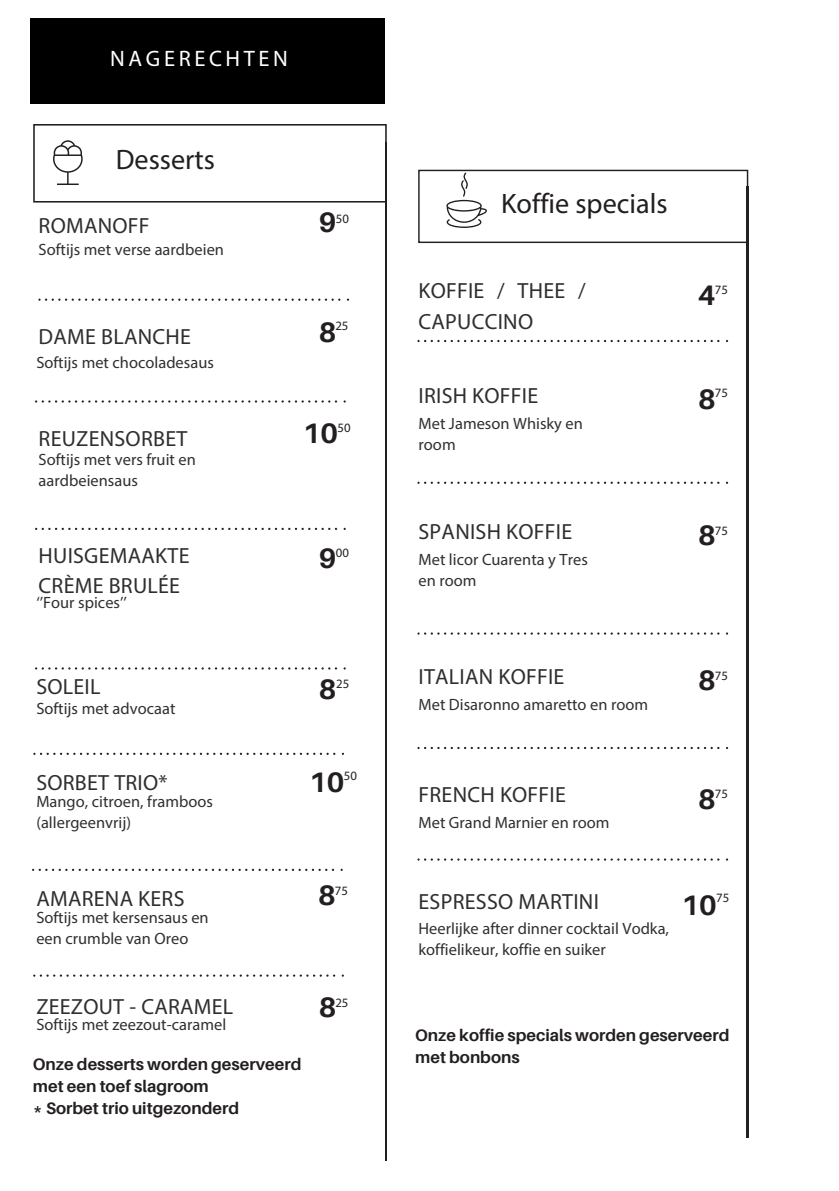
<style>
.page{position:relative;width:839px;height:1191px;background:#fff}
.page>*{position:absolute;margin:0;border:0;box-sizing:border-box;transform-origin:0 0}
.t1{font:28.2px "Myriad Pro";color:#231f20}
.t2{font:700 28.2px "Aileron";color:#231f20}
.t3{font:22.4px "Myriad Pro";letter-spacing:.16em;color:#fff}
.t4{font:22px/30.6px "Myriad Pro";letter-spacing:.01em;color:#312e2f}
.t5{font:700 16.6px/22.4px "Aileron";color:#231f20}
.t6{font:16.4px/21.2px "Myriad Pro";color:#312e2f}
.t7{font:12.8px "Myriad Pro";letter-spacing:.005em;color:#231f20}
</style>
<div class="page">
<svg style="left:32px;top:869px;width:311px;height:2px"></svg>
<svg style="left:33px;top:753px;width:311px;height:2px"></svg>
<svg style="left:35px;top:400px;width:311px;height:3px"></svg>
<svg style="left:35px;top:528px;width:311px;height:2px"></svg>
<svg style="left:35px;top:667px;width:311px;height:3px"></svg>
<svg style="left:38px;top:299px;width:311px;height:2px"></svg>
<div style="left:31px;top:18px;width:354px;height:86px;background:#010000"></div>
<hr style="left:385px;top:142px;width:2px;height:1019px;background:#231f20">
<svg style="left:33px;top:124px;width:354px;height:79px"></svg>
<hr style="left:746px;top:187px;width:2px;height:951px;background:#231f20">
<svg style="left:33px;top:975px;width:311px;height:2px"></svg>
<svg style="left:418px;top:170px;width:330px;height:73px"></svg>
<svg style="left:417px;top:340px;width:311px;height:2px"></svg>
<svg style="left:417px;top:482px;width:311px;height:2px"></svg>
<svg style="left:417px;top:632px;width:311px;height:3px"></svg>
<svg style="left:417px;top:747px;width:311px;height:2px"></svg>
<svg style="left:417px;top:858px;width:311px;height:3px"></svg>
<p class="t3" style="left:110px;top:49px;width:179px">NAGERECHTEN</p>
<p class="t1" style="left:116px;top:148px;width:101px">Desserts</p>
<p class="t4" style="left:39px;top:212px;width:112px">ROMANOFF</p>
<p class="t6" style="left:39px;top:240px;width:187px">Softijs met verse aardbeien</p>
<p class="t4" style="left:39px;top:323px;width:154px">DAME BLANCHE</p>
<p class="t6" style="left:36px;top:353px;width:179px">Softijs met chocoladesaus</p>
<p class="t4" style="left:39px;top:425px;width:150px">REUZENSORBET</p>
<p class="t6" style="left:39px;top:450px;width:159px">Softijs met vers fruit en aardbeiensaus</p>
<h2 class="t4" style="left:39px;top:542px;width:152px;line-height:30px">HUISGEMAAKTE<br>CRÈME BRULÉE</h2>
<h2 class="t6" style="left:36px;top:594px;width:92px">‘’Four spices’’</h2>
<p class="t4" style="left:36px;top:674px;width:66px">SOLEIL</p>
<p class="t6" style="left:36px;top:699px;width:141px">Softijs met advocaat</p>
<p class="t4" style="left:36px;top:769px;width:133px">SORBET TRIO*</p>
<p class="t6" style="left:36px;top:792px;width:178px">Mango, citroen, framboos (allergeenvrij)</p>
<p class="t4" style="left:36px;top:885px;width:150px">AMARENA KERS</p>
<p class="t6" style="left:36px;top:908px;width:174px">Softijs met kersensaus en een crumble van Oreo</p>
<p class="t4" style="left:36px;top:993px;width:198px">ZEEZOUT - CARAMEL</p>
<h2 class="t6" style="left:36px;top:1016px;width:191px">Softijs met zeezout-caramel</h2>
<h2 class="t2" style="left:319px;top:204px;width:19px">9</h2>
<h2 class="t7" style="left:336px;top:213px;width:15px">50</h2>
<p class="t7" style="left:335px;top:321px;width:15px">25</p>
<h1 class="t2" style="left:319px;top:315px;width:19px">8</h1>
<p class="t7" style="left:337px;top:422px;width:15px">50</p>
<p class="t2" style="left:303px;top:416px;width:37px">10</p>
<h3 class="t2" style="left:319px;top:541px;width:19px">9</h3>
<h2 class="t7" style="left:336px;top:547px;width:15px">00</h2>
<p class="t2" style="left:319px;top:671px;width:19px">8</p>
<p class="t7" style="left:336px;top:678px;width:15px">25</p>
<p class="t2" style="left:309px;top:764px;width:37px">10</p>
<p class="t7" style="left:344px;top:771px;width:15px">50</p>
<p class="t2" style="left:318px;top:877px;width:19px">8</p>
<h2 class="t7" style="left:335px;top:885px;width:15px">75</h2>
<p class="t2" style="left:319px;top:990px;width:19px">8</p>
<p class="t7" style="left:335px;top:997px;width:15px">25</p>
<h2 class="t5" style="left:33px;top:1052px;width:270px">Onze desserts worden geserveerd met een toef slagroom<br>* Sorbet trio uitgezonderd</h2>
<h2 class="t1" style="left:501px;top:192px;width:168px">Koffie specials</h2>
<p class="t4" style="left:418px;top:277px;width:169px">KOFFIE / THEE /<br>CAPUCCINO</p>
<p class="t4" style="left:418px;top:382px;width:121px">IRISH KOFFIE</p>
<h2 class="t6" style="left:418px;top:414px;width:166px">Met Jameson Whisky en room</h2>
<h2 class="t4" style="left:418px;top:518px;width:155px">SPANISH KOFFIE</h2>
<h1 class="t6" style="left:418px;top:550px;width:171px">Met licor Cuarenta y Tres en room</h1>
<p class="t2" style="left:697px;top:277px;width:19px">4</p>
<h2 class="t7" style="left:715px;top:285px;width:15px">75</h2>
<p class="t7" style="left:715px;top:388px;width:15px">75</p>
<p class="t2" style="left:698px;top:382px;width:19px">8</p>
<p class="t2" style="left:698px;top:518px;width:19px">8</p>
<p class="t7" style="left:715px;top:525px;width:15px">75</p>
<p class="t4" style="left:418px;top:663px;width:147px">ITALIAN KOFFIE</p>
<p class="t6" style="left:418px;top:695px;width:231px">Met Disaronno amaretto en room</p>
<p class="t2" style="left:698px;top:663px;width:19px">8</p>
<h2 class="t7" style="left:715px;top:670px;width:15px">75</h2>
<p class="t4" style="left:418px;top:781px;width:149px">FRENCH KOFFIE</p>
<h2 class="t6" style="left:418px;top:813px;width:192px">Met Grand Marnier en room</h2>
<p class="t2" style="left:698px;top:781px;width:19px">8</p>
<p class="t7" style="left:715px;top:789px;width:15px">75</p>
<p class="t4" style="left:418px;top:888px;width:182px">ESPRESSO MARTINI</p>
<p class="t6" style="left:418px;top:919px;width:252px">Heerlijke after dinner cocktail Vodka, koffielikeur, koffie en suiker</p>
<p class="t7" style="left:716px;top:893px;width:15px">75</p>
<h2 class="t2" style="left:681px;top:888px;width:37px">10</h2>
<p class="t5" style="left:415px;top:1024px;width:316px">Onze koffie specials worden geserveerd met bonbons</p>
</div>
